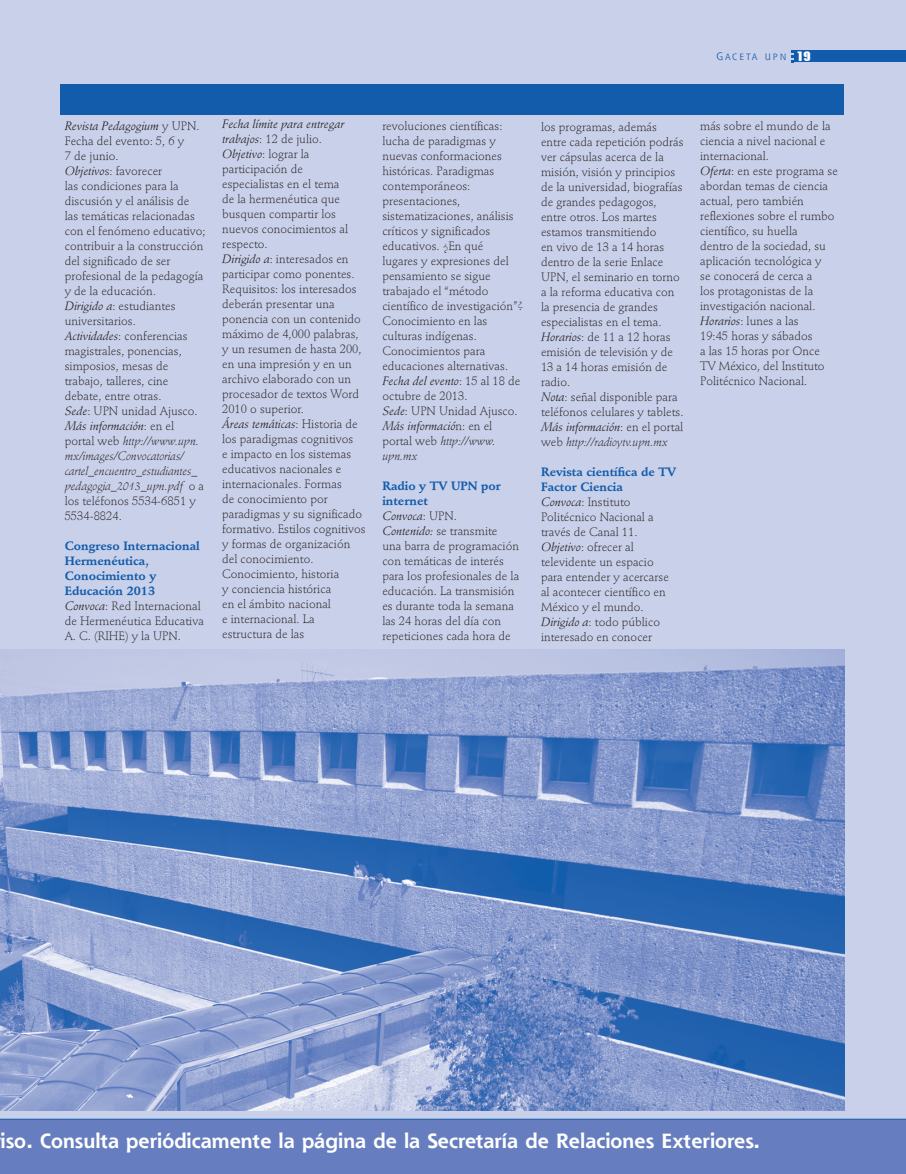
<style>
.page{position:relative;width:906px;height:1174px;background:#c9d0e9}
.page>*{position:absolute;margin:0;border:0;box-sizing:border-box;transform-origin:0 0}
.t1{font:700 20.1px "Shannon";color:#fff}
.Note_Level_2{font:300 12px/15px "Stempel Schneidler";color:#231f20}
.Note_Level_2-2{font:italic 300 12px/15px "Stempel Schneidler";color:#231f20}
.Note_Level_2-3{font:700 12px/15px "Stempel Schneidler";color:#135cab}
.Note_Level_2-4{font:italic 12px/15px "Stempel Schneidler";color:#231f20}
.t2{font:8.85px "Shannon Book SC850";letter-spacing:.235em;color:#135cab}
.s1{font-size:10.5px}
.s2{font-family:"Briem Akademi MM 900 400";font-size:13.5px;color:#fff}
.s3{font-weight:300;font-style:normal}
.s4{font-weight:400;font-style:italic}
.s5{font-weight:400}
.s6{font-style:normal}
</style>
<div class="page">
<div style="left:794px;top:51px;width:112px;height:11px;background:#135cab"></div>
<svg style="left:791px;top:50px;width:2px;height:12px"></svg>
<div style="left:60px;top:84px;width:784px;height:31px;background:#135cab"></div>
<div style="left:0;top:1118px;width:906px;height:56px;background:#667ebf"></div>
<img style="left:0;top:649px;width:844px;height:461px">
<p class="t2" style="left:716px;top:51px;width:96px"><span class="s1">G</span>ACETA UPN <span class="s2">19</span></p>
<p class="Note_Level_2-4" style="left:65px;top:118px;width:136px">Revista Pedagogium <span class="s3">y UPN.</span></p>
<p class="Note_Level_2" style="left:65px;top:133px;width:121px">Fecha del evento: 5, 6 y</p>
<p class="Note_Level_2" style="left:65px;top:148px;width:55px">7 de junio.</p>
<p class="Note_Level_2" style="left:65px;top:163px;width:142px"><span class="s4">Objetivo</span>s: favorecer<br>las condiciones para la discusión y el análisis de las temáticas relacionadas con el fenómeno educativo; contribuir a la construcción del significado de ser profesional de la pedagogía y de la educación.</p>
<p class="Note_Level_2" style="left:65px;top:298px;width:112px"><span class="s4">Dirigido a</span>: estudiantes universitarios.</p>
<p class="Note_Level_2" style="left:65px;top:328px;width:124px"><span class="s4">Actividades</span>: conferencias magistrales, ponencias, simposios, mesas de trabajo, talleres, cine debate, entre otras.</p>
<p class="Note_Level_2" style="left:65px;top:403px;width:134px"><span class="s4">Sede</span>: UPN unidad Ajusco.</p>
<p class="Note_Level_2-2" style="left:65px;top:418px;width:141px"><span class="s5">Más información</span><span class="s6">: en el portal web</span> http://www.upn. mx/images/Convocatorias/ cartel_encuentro_estudiantes_ pedagogia_2013_upn.pdf <span class="s6">o a los teléfonos 5534-6851 y<br>5534-8824.</span></p>
<p class="Note_Level_2-3" style="left:65px;top:538px;width:136px">Congreso Internacional<br>Hermenéutica,<br>Conocimiento y<br>Educación 2013</p>
<p class="Note_Level_2" style="left:65px;top:598px;width:141px"><span class="s4">Convoca</span>: Red Internacional de Hermenéutica Educativa<br>A. C. (RIHE) y la UPN.</p>
<p class="Note_Level_2-4" style="left:222px;top:117px;width:124px">Fecha límite para entregar trabajos<span class="s3">: 12 de julio.</span></p>
<p class="Note_Level_2" style="left:222px;top:147px;width:127px"><span class="s4">Objetivo</span>: lograr la participación de especialistas en el tema de la hermenéutica que busquen compartir los nuevos conocimientos al respecto.</p>
<p class="Note_Level_2" style="left:222px;top:252px;width:134px"><span class="s4">Dirigido a</span>: interesados en participar como ponentes.</p>
<p class="Note_Level_2" style="left:222px;top:282px;width:141px">Requisitos: los interesados deberán presentar una ponencia con un contenido máximo de 4,000 palabras, y un resumen de hasta 200, en una impresión y en un archivo elaborado con un procesador de textos Word<br>2010 o superior.</p>
<p class="Note_Level_2" style="left:222px;top:417px;width:145px"><span class="s4">Áreas temáticas</span>: Historia de los paradigmas cognitivos<br>e impacto en los sistemas educativos nacionales e internacionales. Formas<br>de conocimiento por paradigmas y su significado formativo. Estilos cognitivos y formas de organización del conocimiento.<br>Conocimiento, historia<br>y conciencia histórica<br>en el ámbito nacional<br>e internacional. La estructura de las</p>
<p class="Note_Level_2" style="left:382px;top:118px;width:142px">revoluciones científicas: lucha de paradigmas y nuevas conformaciones históricas. Paradigmas contemporáneos: presentaciones, sistematizaciones, análisis críticos y significados educativos. ¿En qué<br>lugares y expresiones del pensamiento se sigue trabajado el “método científico de investigación”?<br>Conocimiento en las culturas indígenas.<br>Conocimientos para educaciones alternativas.</p>
<p class="Note_Level_2" style="left:382px;top:373px;width:140px"><span class="s4">Fecha del evento</span>: 15 al 18 de octubre de 2013.</p>
<p class="Note_Level_2" style="left:382px;top:403px;width:137px"><span class="s4">Sede</span>: UPN Unidad Ajusco.</p>
<p class="Note_Level_2-2" style="left:382px;top:418px;width:115px"><span class="s5">Más informació</span><span class="s6">n: en el portal web</span> http://www. upn.mx</p>
<p class="Note_Level_2-3" style="left:382px;top:478px;width:120px">Radio y TV UPN por internet</p>
<p class="Note_Level_2-4" style="left:382px;top:508px;width:76px">Convoca<span class="s3">: UPN.</span></p>
<p class="Note_Level_2" style="left:382px;top:523px;width:138px"><span class="s4">Contenido:</span> se transmite una barra de programación con temáticas de interés para los profesionales de la educación. La transmisión es durante toda la semana las 24 horas del día con repeticiones cada hora de</p>
<p class="Note_Level_2" style="left:541px;top:120px;width:144px">los programas, además entre cada repetición podrás ver cápsulas acerca de la misión, visión y principios de la universidad, biografías de grandes pedagogos, entre otros. Los martes estamos transmitiendo<br>en vivo de 13 a 14 horas dentro de la serie Enlace<br>UPN, el seminario en torno a la reforma educativa con la presencia de grandes especialistas en el tema.</p>
<p class="Note_Level_2" style="left:541px;top:330px;width:133px"><span class="s4">Horarios</span>: de 11 a 12 horas emisión de televisión y de<br>13 a 14 horas emisión de radio.</p>
<p class="Note_Level_2" style="left:541px;top:390px;width:144px"><span class="s4">Nota</span>: señal disponible para teléfonos celulares y tablets.</p>
<p class="Note_Level_2-2" style="left:541px;top:420px;width:144px"><span class="s5">Más información</span><span class="s6">: en el portal web</span> http://radioytv.upn.mx</p>
<p class="Note_Level_2-3" style="left:541px;top:465px;width:137px">Revista científica de TV<br>Factor Ciencia</p>
<p class="Note_Level_2" style="left:541px;top:495px;width:114px"><span class="s4">Convoca</span>: Instituto<br>Politécnico Nacional a través de Canal 11.</p>
<p class="Note_Level_2" style="left:541px;top:540px;width:129px"><span class="s4">Objetivo</span>: ofrecer al televidente un espacio para entender y acercarse al acontecer científico en<br>México y el mundo.</p>
<p class="Note_Level_2" style="left:541px;top:615px;width:120px"><span class="s4">Dirigido a</span>: todo público interesado en conocer</p>
<p class="Note_Level_2" style="left:700px;top:118px;width:132px">más sobre el mundo de la ciencia a nivel nacional e internacional.</p>
<p class="Note_Level_2" style="left:700px;top:163px;width:139px"><span class="s4">Oferta</span>: en este programa se abordan temas de ciencia actual, pero también reflexiones sobre el rumbo científico, su huella<br>dentro de la sociedad, su aplicación tecnológica y<br>se conocerá de cerca a<br>los protagonistas de la investigación nacional.</p>
<p class="Note_Level_2" style="left:700px;top:313px;width:100px"><span class="s4">Horarios</span>: lunes a las</p>
<p class="Note_Level_2" style="left:700px;top:328px;width:126px">19:45 horas y sábados<br>a las 15 horas por Once<br>TV México, del Instituto<br>Politécnico Nacional.</p>
<h1 class="t1" style="left:0;top:1128px;width:761px">iso. Consulta periódicamente la página de la Secretaría de Relaciones Exteriores.</h1>
</div>
